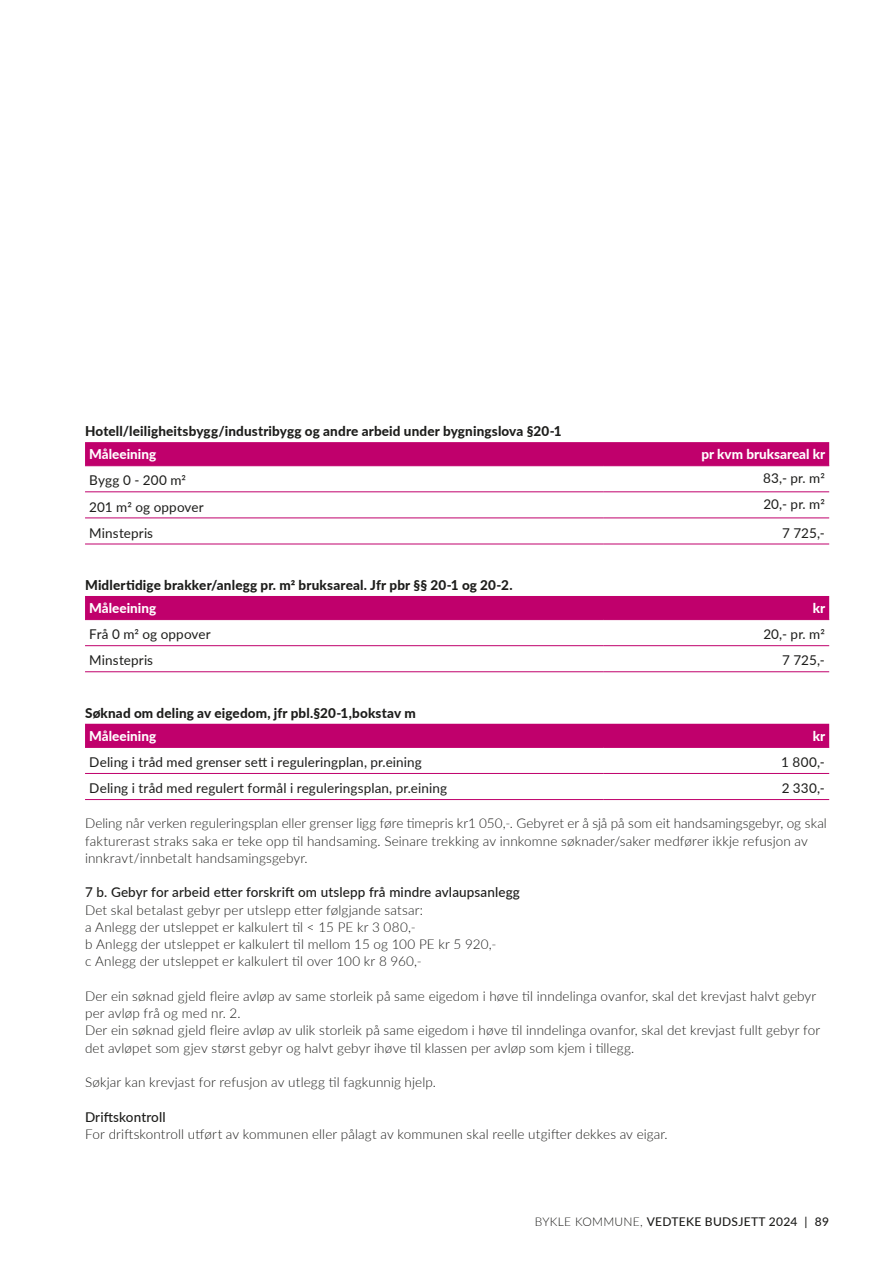
<style>
.page{position:relative;width:893px;height:1263px;background:#fff}
.page>*{position:absolute;margin:0;border:0;box-sizing:border-box;transform-origin:0 0}
.t1{font:300 13.5px/17.2px "Lato";letter-spacing:.005em;color:#1d1d1b}
.t2{font:13.5px "Lato";letter-spacing:.01em;color:#1d1d1b}
.t3{font:800 13.5px "Lato";letter-spacing:.01em;color:#1d1d1b}
.t4{font:500 13.5px "Lato";letter-spacing:.01em;color:#1d1d1b}
.t5{font:800 13.5px "Lato";color:#fff}
.t6{font:500 12px "Lato";letter-spacing:.025em;color:#1d1d1b}
.s1{font-weight:300}
</style>
<div class="page">
<div style="left:85px;top:442px;width:744px;height:23px;background:#c0006c"></div>
<hr style="left:85px;top:492px;width:519px;height:1px;background:#c0006c">
<hr style="left:604px;top:492px;width:225px;height:1px;background:#c0006c">
<hr style="left:85px;top:518px;width:519px;height:1px;background:#c0006c">
<hr style="left:604px;top:518px;width:225px;height:1px;background:#c0006c">
<hr style="left:85px;top:544px;width:519px;height:1px;background:#c0006c">
<hr style="left:604px;top:544px;width:225px;height:1px;background:#c0006c">
<hr style="left:85px;top:465px;width:519px;height:1px;background:#c0006c">
<hr style="left:604px;top:465px;width:225px;height:1px;background:#c0006c">
<div style="left:85px;top:596px;width:744px;height:23px;background:#c0006c"></div>
<hr style="left:85px;top:645px;width:519px;height:1px;background:#c0006c">
<hr style="left:604px;top:645px;width:225px;height:1px;background:#c0006c">
<hr style="left:85px;top:619px;width:519px;height:1px;background:#c0006c">
<hr style="left:604px;top:619px;width:225px;height:1px;background:#c0006c">
<hr style="left:85px;top:671px;width:519px;height:1px;background:#c0006c">
<hr style="left:604px;top:671px;width:225px;height:1px;background:#c0006c">
<div style="left:85px;top:724px;width:744px;height:23px;background:#c0006c"></div>
<hr style="left:85px;top:773px;width:519px;height:1px;background:#c0006c">
<hr style="left:604px;top:773px;width:225px;height:1px;background:#c0006c">
<hr style="left:85px;top:747px;width:519px;height:1px;background:#c0006c">
<hr style="left:604px;top:747px;width:225px;height:1px;background:#c0006c">
<hr style="left:85px;top:799px;width:519px;height:1px;background:#c0006c">
<hr style="left:604px;top:799px;width:225px;height:1px;background:#c0006c">
<p class="t3" style="left:85px;top:421px;width:478px">Hotell/leiligheitsbygg/industribygg og andre arbeid under bygningslova §20-1</p>
<p class="t5" style="left:89px;top:444px;width:68px">Måleeining</p>
<p class="t5" style="left:701px;top:444px;width:125px">pr kvm bruksareal kr</p>
<p class="t2" style="left:89px;top:471px;width:98px">Bygg 0 - 200 m2</p>
<p class="t2" style="left:763px;top:468px;width:63px">83,- pr. m2</p>
<p class="t2" style="left:89px;top:497px;width:116px">201 m2 og oppover</p>
<p class="t2" style="left:763px;top:494px;width:63px">20,- pr. m2</p>
<p class="t2" style="left:89px;top:523px;width:65px">Minstepris</p>
<p class="t2" style="left:782px;top:523px;width:44px">7 725,-</p>
<p class="t3" style="left:85px;top:575px;width:429px">Midlertidige brakker/anlegg pr. m2 bruksareal. Jfr pbr §§ 20-1 og 20-2.</p>
<p class="t5" style="left:89px;top:598px;width:68px">Måleeining</p>
<p class="t5" style="left:813px;top:598px;width:14px">kr</p>
<p class="t2" style="left:89px;top:625px;width:123px">Frå 0 m2 og oppover</p>
<p class="t2" style="left:763px;top:625px;width:63px">20,- pr. m2</p>
<p class="t2" style="left:89px;top:651px;width:65px">Minstepris</p>
<p class="t2" style="left:782px;top:651px;width:44px">7 725,-</p>
<p class="t3" style="left:85px;top:703px;width:332px">Søknad om deling av eigedom, jfr pbl.§20-1,bokstav m</p>
<p class="t5" style="left:89px;top:726px;width:68px">Måleeining</p>
<p class="t5" style="left:813px;top:726px;width:14px">kr</p>
<p class="t2" style="left:89px;top:752px;width:334px">Deling i tråd med grenser sett i reguleringplan, pr.eining</p>
<p class="t2" style="left:781px;top:752px;width:45px">1 800,-</p>
<p class="t2" style="left:89px;top:779px;width:359px">Deling i tråd med regulert formål i reguleringsplan, pr.eining</p>
<p class="t2" style="left:782px;top:779px;width:45px">2 330,-</p>
<p class="t1" style="left:85px;top:814px;width:743px">Deling når verken reguleringsplan eller grenser ligg føre timepris kr1 050,-. Gebyret er å sjå på som eit handsamingsgebyr, og skal fakturerast straks saka er teke opp til handsaming. Seinare trekking av innkomne søknader/saker medfører ikkje refusjon av innkravt/innbetalt handsamingsgebyr.</p>
<p class="t4" style="left:85px;top:883px;width:436px">7 b. Gebyr for arbeid etter forskrift om utslepp frå mindre avlaupsanlegg</p>
<p class="t1" style="left:85px;top:900px;width:413px">Det skal betalast gebyr per utslepp etter følgjande satsar:<br>a Anlegg der utsleppet er kalkulert til &lt; 15 PE kr 3 080,-<br>b Anlegg der utsleppet er kalkulert til mellom 15 og 100 PE kr 5 920,- c Anlegg der utsleppet er kalkulert til over 100 kr 8 960,-</p>
<p class="t1" style="left:85px;top:987px;width:737px">Der ein søknad gjeld fleire avløp av same storleik på same eigedom i høve til inndelinga ovanfor, skal det krevjast halvt gebyr per avløp frå og med nr. 2.<br>Der ein søknad gjeld fleire avløp av ulik storleik på same eigedom i høve til inndelinga ovanfor, skal det krevjast fullt gebyr for det avløpet som gjev størst gebyr og halvt gebyr ihøve til klassen per avløp som kjem i tillegg.</p>
<p class="t1" style="left:85px;top:1073px;width:352px">Søkjar kan krevjast for refusjon av utlegg til fagkunnig hjelp.</p>
<p class="t4" style="left:85px;top:1107px;width:82px">Driftskontroll</p>
<p class="t1" style="left:85px;top:1125px;width:584px">For driftskontroll utført av kommunen eller pålagt av kommunen skal reelle utgifter dekkes av eigar.</p>
<p class="t6" style="left:535px;top:1213px;width:296px"><span class="s1">BYKLE KOMMUNE,</span> VEDTEKE BUDSJETT 2024 | 89</p>
</div>
